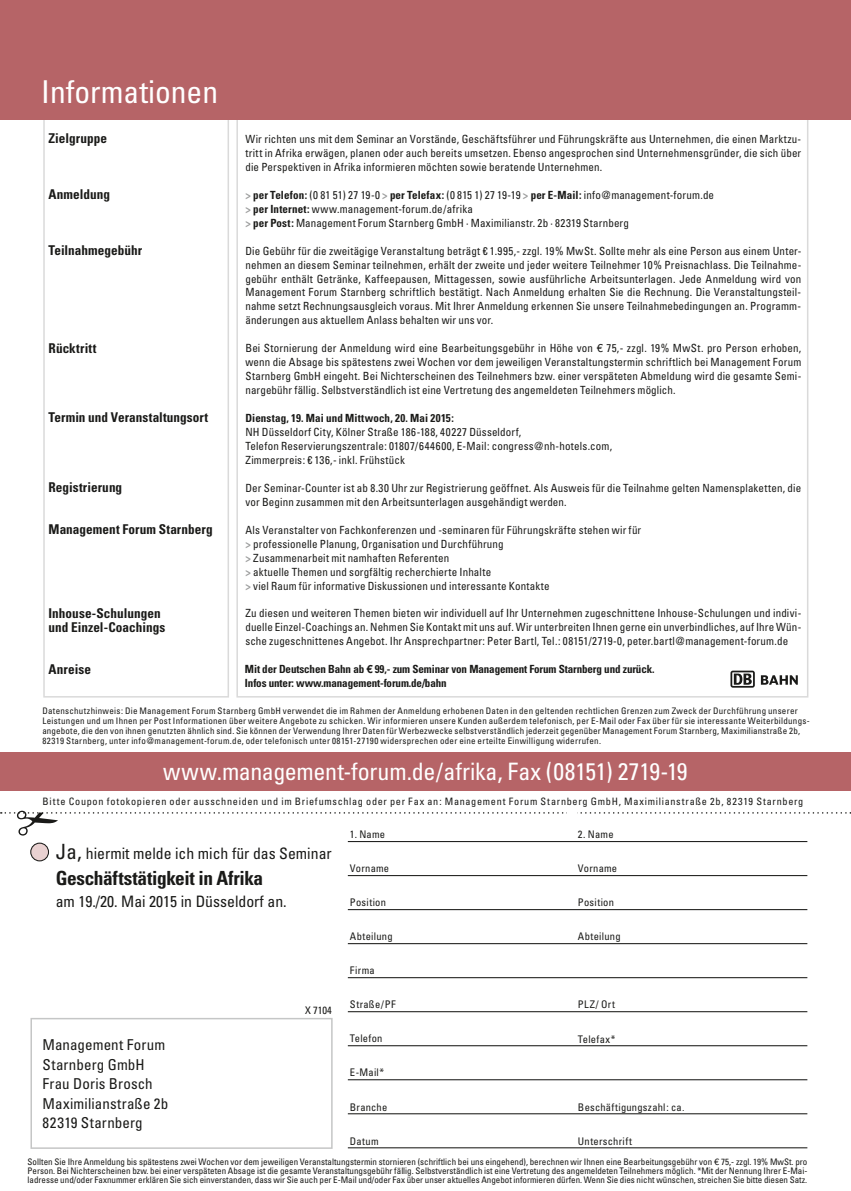
<style>
.page{position:relative;width:851px;height:1191px;background:#fff}
.page>*{position:absolute;margin:0;border:0;box-sizing:border-box;transform-origin:0 0}
.t1{font:condensed 31.5px "Univers";color:#fff}
.t2{font:condensed 24px "Univers";letter-spacing:-.01em;color:#fff}
.t3{font:700 condensed 19.5px "Univers";letter-spacing:-.015em;color:#1a1a18}
.t4{font:condensed 15.75px "Univers";color:#1a1a18}
.t5{font:condensed 15px/19.5px "Univers";letter-spacing:.01em;color:#1a1a18}
.t6{font:700 condensed 13.5px/14px "Univers";letter-spacing:.005em;color:#1a1a18}
.t7{font:condensed 11.25px/14px "Univers";letter-spacing:.01em;color:#1a1a18;text-align:justify}
.t8{font:700 condensed 11.25px/14px "Univers";letter-spacing:-.01em;color:#1a1a18}
.t9{font:700 condensed 11.25px "Univers";letter-spacing:.01em;color:#1a1a18}
.t10{font:condensed 10.5px "Univers";letter-spacing:.025em;color:#1a1a18}
.t11{font:condensed 10.2px "Univers";letter-spacing:.07em;color:#1a1a18}
.t12{font:condensed 9px/10.2px "Univers";letter-spacing:.025em;color:#1a1a18;text-align:justify}
.s1{font-weight:700;color:#9c9d9d}
.s2{font-weight:700}
.s3{font-family:"Helvetica Neue";font-stretch:normal}
.s4{font-size:21px}
.s5{font-family:"Times";font-stretch:normal;font-size:9.75px}
</style>
<div class="page">
<div style="left:30px;top:1018px;width:302px;height:130px;border:2px solid #c5c6c6"></div>
<svg style="left:1px;top:810px;width:850px;height:25px"></svg>
<div style="left:567px;top:810px;width:9px;height:296px;background:#fff"></div>
<hr style="left:348px;top:841px;width:459px;height:1px;background:#1a1a18">
<hr style="left:348px;top:875px;width:459px;height:1px;background:#1a1a18">
<hr style="left:348px;top:909px;width:459px;height:1px;background:#1a1a18">
<hr style="left:348px;top:943px;width:459px;height:1px;background:#1a1a18">
<hr style="left:348px;top:977px;width:459px;height:1px;background:#1a1a18">
<hr style="left:348px;top:1011px;width:459px;height:1px;background:#1a1a18">
<hr style="left:348px;top:1045px;width:459px;height:1px;background:#1a1a18">
<hr style="left:348px;top:1079px;width:459px;height:1px;background:#1a1a18">
<hr style="left:348px;top:1113px;width:459px;height:1px;background:#1a1a18">
<hr style="left:348px;top:1147px;width:459px;height:1px;background:#1a1a18">
<div style="left:43px;top:112px;width:186px;height:585px;border:2px solid #dadada"></div>
<div style="left:0;top:752px;width:850px;height:39px;background:#b66467"></div>
<div style="left:0;top:0;width:850px;height:119px;background:#b66467"></div>
<div style="left:31px;top:843px;width:17px;height:18px;background:#e9d1d1;border-radius:50%"></div>
<div style="left:30px;top:842px;width:19px;height:19px;border:1px solid #1a1a18;border-radius:50%"></div>
<hr style="left:850px;top:0;width:1px;height:119px;background:#b66467">
<hr style="left:850px;top:1121px;width:1px;height:70px;background:#b66467">
<div style="left:730px;top:670px;width:24px;height:17px;background:#1a1a18;border-radius:2px"></div>
<svg style="left:732px;top:672px;width:21px;height:14px"></svg>
<svg style="left:733px;top:673px;width:18px;height:11px"></svg>
<svg style="left:760px;top:675px;width:37px;height:9px"></svg>
<h1 class="t1" style="left:41px;top:72px;width:178px">Informationen</h1>
<p class="t6" style="left:49px;top:131px;width:60px">Zielgruppe</p>
<p class="t6" style="left:49px;top:187px;width:63px">Anmeldung</p>
<p class="t6" style="left:49px;top:243px;width:95px">Teilnahmegebühr</p>
<p class="t6" style="left:49px;top:341px;width:49px">Rücktritt</p>
<p class="t6" style="left:49px;top:410px;width:161px">Termin und Veranstaltungsort</p>
<p class="t6" style="left:49px;top:480px;width:75px">Registrierung</p>
<p class="t6" style="left:49px;top:522px;width:166px">Management Forum Starnberg</p>
<p class="t6" style="left:49px;top:606px;width:118px">Inhouse-Schulungen und Einzel-Coachings</p>
<p class="t6" style="left:49px;top:662px;width:44px">Anreise</p>
<p class="t7" style="left:245px;top:132px;width:557px">Wir richten uns mit dem Seminar an Vorstände, Geschäftsführer und Führungskräfte aus Unternehmen, die einen Marktzu&shy;tritt in Afrika erwägen, planen oder auch bereits umsetzen. Ebenso angesprochen sind Unternehmensgründer, die sich über die Perspektiven in Afrika informieren möchten sowie beratende Unternehmen.</p>
<p class="t7" style="left:245px;top:188px;width:470px;text-align:left"><span class="s1">&gt;</span> <span class="s2">per Telefon:</span> (0 81 51) 27 19-0 <span class="s1">&gt;</span> <span class="s2">per Telefax:</span> (0 815 1) 27 19-19 <span class="s1">&gt;</span> <span class="s2">per E-Mail:</span> info@management-forum.de <span class="s1">&gt;</span> <span class="s2">per Internet:</span> www.management-forum.de/afrika<br><span class="s1">&gt;</span> <span class="s2">per Post:</span> Management Forum Starnberg GmbH · Maximilianstr. 2b · 82319 Starnberg</p>
<p class="t7" style="left:245px;top:243px;width:557px">Die Gebühr für die zweitägige Veranstaltung beträgt € 1.995,- zzgl. 19% MwSt. Sollte mehr als eine Person aus einem Unter&shy;nehmen an diesem Seminar teilnehmen, erhält der zweite und jeder weitere Teilnehmer 10% Preisnachlass. Die Teilnahme&shy;gebühr enthält Getränke, Kaffeepausen, Mittagessen, sowie ausführliche Arbeitsunterlagen. Jede Anmeldung wird von Management Forum Starnberg schriftlich bestätigt. Nach Anmeldung erhalten Sie die Rechnung. Die Veranstaltungsteil&shy;nahme setzt Rechnungsausgleich voraus. Mit Ihrer Anmeldung erkennen Sie unsere Teilnahmebedingungen an. Programm&shy;änderungen aus aktuellem Anlass behalten wir uns vor.</p>
<p class="t7" style="left:245px;top:341px;width:557px">Bei Stornierung der Anmeldung wird eine Bearbeitungsgebühr in Höhe von <span class="s3">€</span> 75,- zzgl. 19% MwSt. pro Person erhoben, wenn die Absage bis spätestens zwei Wochen vor dem jeweiligen Veranstaltungstermin schriftlich bei Management Forum Starnberg GmbH eingeht. Bei Nichterscheinen des Teilnehmers bzw. einer verspäteten Abmeldung wird die gesamte Semi&shy;nargebühr fällig. Selbstverständlich ist eine Vertretung des angemeldeten Teilnehmers möglich.</p>
<p class="t9" style="left:245px;top:411px;width:210px">Dienstag, 19. Mai und Mittwoch, 20. Mai 2015:</p>
<p class="t7" style="left:245px;top:425px;width:368px;text-align:left">NH Düsseldorf City, Kölner Straße 186-188, 40227 Düsseldorf,<br>Telefon Reservierungszentrale: 01807/644600, E-Mail: congress@nh-hotels.com,<br>Zimmerpreis: € 136,- inkl. Frühstück</p>
<p class="t7" style="left:245px;top:481px;width:557px">Der Seminar-Counter ist ab 8.30 Uhr zur Registrierung geöffnet. Als Ausweis für die Teilnahme gelten Namensplaketten, die vor Beginn zusammen mit den Arbeitsunterlagen ausgehändigt werden.</p>
<p class="t7" style="left:245px;top:522px;width:397px;text-align:left">Als Veranstalter von Fachkonferenzen und -seminaren für Führungskräfte stehen wir für <span class="s1">&gt;</span> professionelle Planung, Organisation und Durchführung<br><span class="s1">&gt;</span> Zusammenarbeit mit namhaften Referenten<br><span class="s1">&gt;</span> aktuelle Themen und sorgfältig recherchierte Inhalte<br><span class="s1">&gt;</span> viel Raum für informative Diskussionen und interessante Kontakte</p>
<p class="t7" style="left:245px;top:606px;width:557px">Zu diesen und weiteren Themen bieten wir individuell auf Ihr Unternehmen zugeschnittene Inhouse-Schulungen und indivi&shy;duelle Einzel-Coachings an. Nehmen Sie Kontakt mit uns auf. Wir unterbreiten Ihnen gerne ein unverbindliches, auf Ihre Wün&shy;sche zugeschnittenes Angebot. Ihr Ansprechpartner: Peter Bartl, Tel.: 08151/2719-0, peter.bartl@management-forum.de</p>
<p class="t8" style="left:245px;top:662px;width:411px">Mit der Deutschen Bahn ab <span class="s3">€</span> 99,- zum Seminar von Management Forum Starnberg und zurück.<br>Infos unter: www.management-forum.de/bahn</p>
<p class="t12" style="left:42px;top:705px;width:768px;text-align:left">Datenschutzhinweis: Die Management Forum Starnberg GmbH verwendet die im Rahmen der Anmeldung erhobenen Daten in den geltenden rechtlichen Grenzen zum Zweck der Durchführung unserer Leistungen und um Ihnen per Post Informationen über weitere Angebote zu schicken. Wir informieren unsere Kunden außerdem telefonisch, per E-Mail oder Fax über für sie interessante Weiterbildungs&shy;angebote, die den von ihnen genutzten ähnlich sind. Sie können der Verwendung Ihrer Daten für Werbezwecke selbstverständlich jederzeit gegenüber Management Forum Starnberg, Maximilianstraße 2b, 82319 Starnberg, unter info@management-forum.de, oder telefonisch unter 08151-27190 widersprechen oder eine erteilte Einwilligung widerrufen.</p>
<h2 class="t2" style="left:163px;top:756px;width:525px">www.management-forum.de/afrika, Fax (08151) 2719-19</h2>
<p class="t11" style="left:43px;top:795px;width:762px">Bitte Coupon fotokopieren oder ausschneiden und im Briefumschlag oder per Fax an: Management Forum Starnberg GmbH, Maximilianstraße 2b, 82319 Starnberg</p>
<p class="t10" style="left:350px;top:828px;width:37px">1. Name</p>
<p class="t10" style="left:350px;top:862px;width:41px">Vorname</p>
<p class="t10" style="left:350px;top:896px;width:38px">Position</p>
<p class="t10" style="left:350px;top:930px;width:44px">Abteilung</p>
<p class="t10" style="left:350px;top:964px;width:26px">Firma</p>
<p class="t10" style="left:350px;top:998px;width:47px">Straße/PF</p>
<p class="t10" style="left:350px;top:1032px;width:34px">Telefon</p>
<p class="t10" style="left:350px;top:1066px;width:36px">E-Mail*</p>
<p class="t10" style="left:350px;top:1100px;width:39px">Branche</p>
<p class="t10" style="left:350px;top:1134px;width:30px">Datum</p>
<p class="t10" style="left:578px;top:828px;width:37px">2. Name</p>
<p class="t10" style="left:578px;top:862px;width:41px">Vorname</p>
<p class="t10" style="left:578px;top:896px;width:38px">Position</p>
<p class="t10" style="left:578px;top:930px;width:44px">Abteilung</p>
<h3 class="t4" style="left:56px;top:844px;width:277px"><span class="s4">Ja,</span> hiermit melde ich mich für das Seminar</h3>
<h3 class="t3" style="left:56px;top:866px;width:209px">Geschäftstätigkeit in Afrika</h3>
<h3 class="t4" style="left:56px;top:892px;width:232px">am 19./20. Mai 2015 in Düsseldorf an.</h3>
<p class="t10" style="left:578px;top:998px;width:39px">PLZ/ Ort</p>
<p class="t10" style="left:578px;top:1032px;width:39px">Telefax*</p>
<p class="t10" style="left:305px;top:1004px;width:28px">X 7104</p>
<h3 class="t5" style="left:43px;top:1035px;width:127px">Management Forum<br>Starnberg GmbH<br>Frau Doris Brosch<br>Maximilianstraße 2b<br>82319 Starnberg</h3>
<p class="t10" style="left:578px;top:1100px;width:108px">Beschäftigungszahl: ca<span class="s5">.</span></p>
<p class="t10" style="left:578px;top:1134px;width:56px">Unterschrift</p>
<p class="t12" style="left:28px;top:1157px;width:781px;line-height:9px">Sollten Sie Ihre Anmeldung bis spätestens zwei Wochen vor dem jeweiligen Veranstaltungstermin stornieren (schriftlich bei uns eingehend), berechnen wir Ihnen eine Bearbeitungsgebühr von <span class="s3">€</span> 75,- zzgl. 19% MwSt. pro Person. Bei Nichterscheinen bzw. bei einer verspäteten Absage ist die gesamte Veranstaltungsgebühr fällig. Selbstverständlich ist eine Vertretung des angemeldeten Teilnehmers möglich. *Mit der Nennung Ihrer E-Mai&shy;ladresse und/oder Faxnummer erklären Sie sich einverstanden, dass wir Sie auch per E-Mail und/oder Fax über unser aktuelles Angebot informieren dürfen. Wenn Sie dies nicht wünschen, streichen Sie bitte diesen Satz.</p>
</div>
